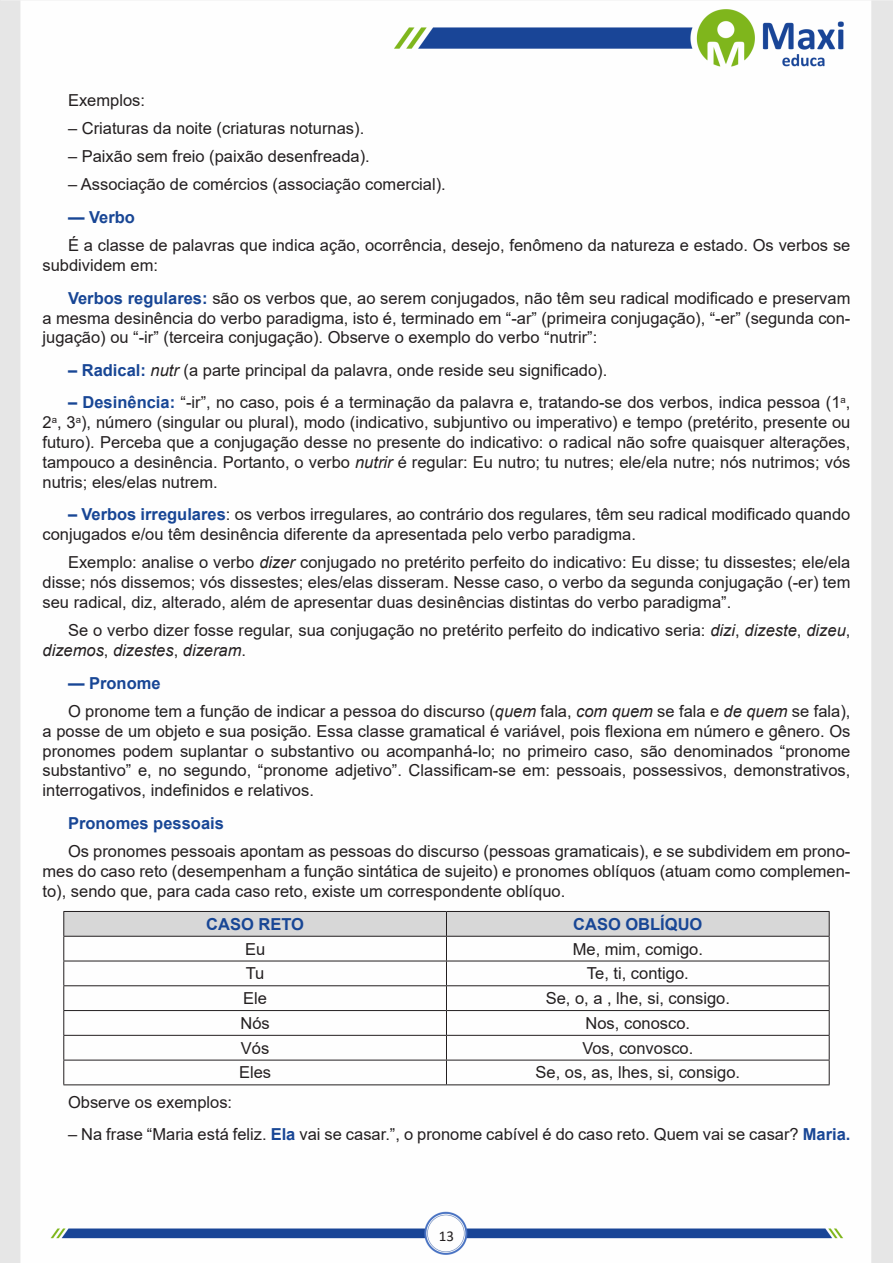
<style>
.page{position:relative;width:893px;height:1263px;background:#fff}
.page>*{position:absolute;margin:0;border:0;box-sizing:border-box;transform-origin:0 0}
.Default{font:16.5px/19.8px "Arial";color:#231f20;text-align:justify}
.Default-2{font:700 16.5px "Arial";color:#184695}
.t1{font:15px "Calibri";color:#231f20}
.s1{font-weight:700;color:#184695}
.s2{font-style:italic}
</style>
<div class="page">
<img style="left:0;top:0;width:893px;height:1263px">
<hr style="left:63px;top:1084px;width:383px;height:1px;background:#231f20">
<svg style="left:63px;top:911px;width:767px;height:173px"></svg>
<hr style="left:446px;top:1060px;width:384px;height:1px;background:#231f20">
<hr style="left:446px;top:1084px;width:384px;height:1px;background:#231f20">
<p class="Default" style="left:68px;top:90px;width:79px">Exemplos:</p>
<p class="Default" style="left:68px;top:118px;width:298px">– Criaturas da noite (criaturas noturnas).</p>
<p class="Default" style="left:68px;top:146px;width:303px">– Paixão sem freio (paixão desenfreada).</p>
<p class="Default" style="left:68px;top:175px;width:379px">– Associação de comércios (associação comercial).</p>
<p class="Default-2" style="left:68px;top:206px;width:68px">— Verbo</p>
<p class="Default" style="left:43px;top:236px;width:809px;text-indent:26px">É a classe de palavras que indica ação, ocorrência, desejo, fenômeno da natureza e estado. Os verbos se subdividem em:</p>
<p class="Default" style="left:43px;top:288px;width:809px;text-indent:26px"><span class="s1">Verbos regulares:</span> são os verbos que, ao serem conjugados, não têm seu radical modificado e preservam a mesma desinência do verbo paradigma, isto é, terminado em “-ar” (primeira conjugação), “-er” (segunda con&shy;jugação) ou “-ir” (terceira conjugação). Observe o exemplo do verbo “nutrir”:</p>
<p class="Default" style="left:68px;top:360px;width:541px"><span class="s1">– Radical:</span> <span class="s2">nutr</span> (a parte principal da palavra, onde reside seu significado).</p>
<p class="Default" style="left:43px;top:393px;width:809px;text-indent:26px"><span class="s1">– Desinência:</span> “-ir”, no caso, pois é a terminação da palavra e, tratando-se dos verbos, indica pessoa (1<sup>a</sup>, 2<sup>a</sup>, 3<sup>a</sup>), número (singular ou plural), modo (indicativo, subjuntivo ou imperativo) e tempo (pretérito, presente ou futuro). Perceba que a conjugação desse no presente do indicativo: o radical não sofre quaisquer alterações, tampouco a desinência. Portanto, o verbo <span class="s2">nutrir</span> é regular: Eu nutro; tu nutres; ele/ela nutre; nós nutrimos; vós nutris; eles/elas nutrem.</p>
<p class="Default" style="left:43px;top:504px;width:809px;text-indent:26px"><span class="s1">– Verbos irregulares</span>: os verbos irregulares, ao contrário dos regulares, têm seu radical modificado quando conjugados e/ou têm desinência diferente da apresentada pelo verbo paradigma.</p>
<p class="Default" style="left:43px;top:552px;width:809px;text-indent:26px">Exemplo: analise o verbo <span class="s2">dizer</span> conjugado no pretérito perfeito do indicativo: Eu disse; tu dissestes; ele/ela disse; nós dissemos; vós dissestes; eles/elas disseram. Nesse caso, o verbo da segunda conjugação (-er) tem seu radical, diz, alterado, além de apresentar duas desinências distintas do verbo paradigma”.</p>
<p class="Default" style="left:43px;top:620px;width:809px;text-indent:26px">Se o verbo dizer fosse regular, sua conjugação no pretérito perfeito do indicativo seria: <span class="s2">dizi</span>, <span class="s2">dizeste</span>, <span class="s2">dizeu</span>, <span class="s2">dizemos</span>, <span class="s2">dizestes</span>, <span class="s2">dizeram</span>.</p>
<p class="Default-2" style="left:68px;top:671px;width:94px">— Pronome</p>
<p class="Default" style="left:43px;top:701px;width:809px;text-indent:26px">O pronome tem a função de indicar a pessoa do discurso (<span class="s2">quem</span> fala, <span class="s2">com quem</span> se fala e <span class="s2">de quem</span> se fala), a posse de um objeto e sua posição. Essa classe gramatical é variável, pois flexiona em número e gênero. Os pronomes podem suplantar o substantivo ou acompanhá-lo; no primeiro caso, são denominados “pronome substantivo” e, no segundo, “pronome adjetivo”. Classificam-se em: pessoais, possessivos, demonstrativos, interrogativos, indefinidos e relativos.</p>
<p class="Default-2" style="left:68px;top:811px;width:157px">Pronomes pessoais</p>
<p class="Default" style="left:43px;top:841px;width:809px;text-indent:26px">Os pronomes pessoais apontam as pessoas do discurso (pessoas gramaticais), e se subdividem em prono&shy;mes do caso reto (desempenham a função sintática de sujeito) e pronomes oblíquos (atuam como complemen&shy;to), sendo que, para cada caso reto, existe um correspondente oblíquo.</p>
<p class="Default-2" style="left:206px;top:912px;width:99px">CASO RETO</p>
<p class="Default-2" style="left:573px;top:912px;width:131px">CASO OBLÍQUO</p>
<p class="Default" style="left:245px;top:939px;width:22px">Eu</p>
<p class="Default" style="left:573px;top:939px;width:132px">Me, mim, comigo.</p>
<p class="Default" style="left:246px;top:963px;width:20px">Tu</p>
<p class="Default" style="left:587px;top:963px;width:103px">Te, ti, contigo.</p>
<p class="Default" style="left:243px;top:988px;width:25px">Ele</p>
<p class="Default" style="left:546px;top:988px;width:186px">Se, o, a , lhe, si, consigo.</p>
<p class="Default" style="left:240px;top:1013px;width:31px">Nós</p>
<p class="Default" style="left:586px;top:1013px;width:106px">Nos, conosco.</p>
<p class="Default" style="left:241px;top:1038px;width:30px">Vós</p>
<p class="Default" style="left:582px;top:1038px;width:112px">Vos, convosco.</p>
<p class="Default" style="left:239px;top:1063px;width:34px">Eles</p>
<p class="Default" style="left:536px;top:1063px;width:206px">Se, os, as, lhes, si, consigo.</p>
<p class="Default" style="left:68px;top:1092px;width:166px">Observe os exemplos:</p>
<p class="Default" style="left:68px;top:1124px;width:784px">– Na frase “Maria está feliz. <span class="s1">Ela</span> vai se casar.”, o pronome cabível é do caso reto. Quem vai se casar? <span class="s1">Maria.</span></p>
<p class="t1" style="left:439px;top:1225px;width:17px">13</p>
</div>
